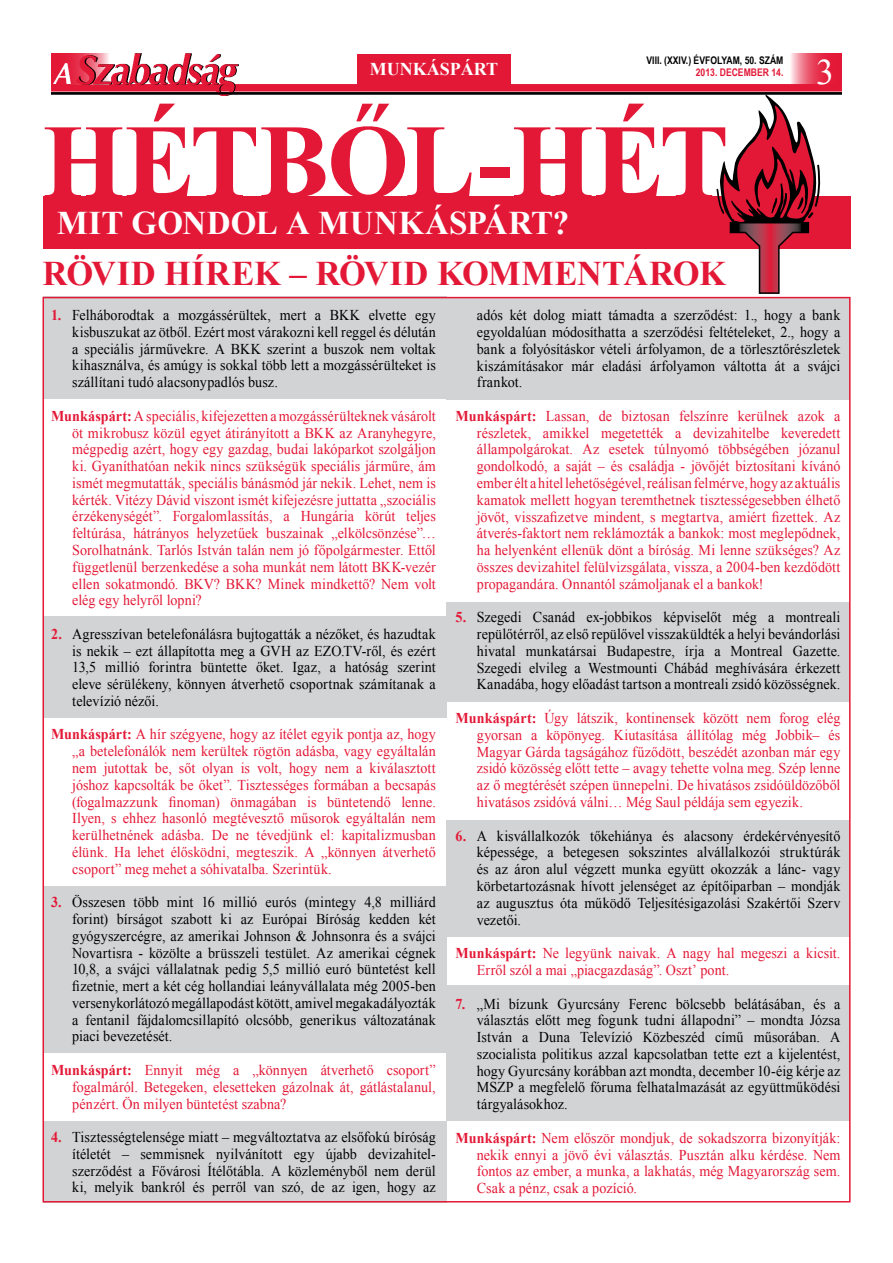
<style>
.page{position:relative;width:893px;height:1263px;background:#fff}
.page>*{position:absolute;margin:0;border:0;box-sizing:border-box;transform-origin:0 0}
.t1{font:700 105px "Times New Roman";letter-spacing:-.02em;color:#e31836}
.t2{font:36px "Times New Roman";color:#fff}
.t3{font:700 34.5px "Times New Roman";color:#e31836}
.t4{font:700 33px "Times New Roman";letter-spacing:.005em;color:#fff}
.t5{font:700 18px "Times New Roman";color:#fff}
.t6{font:15px/16.8px "Times New Roman";letter-spacing:.005em;color:#e31836;text-align:justify;scale:.94 1}
.t7{font:15px/16.8px "Times New Roman";letter-spacing:.005em;color:#000;text-align:justify;scale:.94 1}
.t8{font:700 10.5px "Arial Narrow";color:#000}
.t9{font:700 10.5px "Arial Narrow";color:#e31836}
.s1{font-weight:700;color:#e31836}
.s2{font-weight:700}
</style>
<div class="page">
<svg style="left:791px;top:54px;width:51px;height:30px;background:#e95067"></svg>
<div style="left:51px;top:84px;width:791px;height:8px;background:#e31836"></div>
<div style="left:357px;top:54px;width:153px;height:31px;background:#e31836"></div>
<div style="left:51px;top:54px;width:58px;height:30px;background:#e31836"></div>
<img style="left:53px;top:54px;width:184px;height:41px">
<img style="left:53px;top:64px;width:18px;height:19px">
<hr style="left:51px;top:92px;width:791px;height:2px;background:#000">
<div style="left:43px;top:297px;width:403px;height:102px;background:#d1d3d4"></div>
<div style="left:43px;top:617px;width:403px;height:101px;background:#d1d3d4"></div>
<div style="left:43px;top:886px;width:403px;height:167px;background:#d1d3d4"></div>
<div style="left:43px;top:1121px;width:403px;height:81px;background:#d1d3d4"></div>
<div style="left:43px;top:197px;width:807px;height:52px;background:#e31836"></div>
<div style="left:446px;top:602px;width:404px;height:100px;background:#d1d3d4"></div>
<div style="left:446px;top:297px;width:404px;height:102px;background:#d1d3d4"></div>
<div style="left:446px;top:820px;width:404px;height:116px;background:#d1d3d4"></div>
<div style="left:446px;top:986px;width:404px;height:135px;background:#d1d3d4"></div>
<svg style="left:716px;top:94px;width:104px;height:200px"></svg>
<p class="t8" style="left:647px;top:52px;width:138px">VIII. (XXIV.) ÉVFOLYAM, 50. SZÁM</p>
<p class="t9" style="left:696px;top:65px;width:89px">2013. DECEMBER 14.</p>
<h1 class="t1" style="left:43px;top:89px;width:688px">Hétből-hét</h1>
<h3 class="t4" style="left:57px;top:200px;width:514px">Mit gondol a Munkáspárt?</h3>
<p class="t5" style="left:370px;top:57px;width:130px">MUNKÁSPÁRT</p>
<h2 class="t2" style="left:816px;top:48px;width:19px">3</h2>
<h3 class="t3" style="left:43px;top:250px;width:685px">Rövid hírek – rövid kommentárok</h3>
<p class="t7" style="left:72px;top:306px;width:388px;text-indent:-21px"><span class="s1">1.</span> Felháborodtak a mozgássérültek, mert a BKK elvette egy kisbuszukat az ötből. Ezért most várakozni kell reggel és délután a speciális járművekre. A BKK szerint a buszok nem voltak kihasználva, és amúgy is sokkal több lett a mozgássérülteket is szállítani tudó alacsonypadlós busz.</p>
<p class="t6" style="left:72px;top:407px;width:388px;text-indent:-21px"><span class="s2">Munkáspárt:</span> A speciális, kifejezetten a mozgássérülteknek vásárolt öt mikrobusz közül egyet átirányított a BKK az Aranyhegyre, mégpedig azért, hogy egy gazdag, budai lakóparkot szolgáljon ki. Gyaníthatóan nekik nincs szükségük speciális járműre, ám ismét megmutatták, speciális bánásmód jár nekik. Lehet, nem is kérték. Vitézy Dávid viszont ismét kifejezésre juttatta „szociális érzékenységét”. Forgalomlassítás, a Hungária körút teljes feltúrása, hátrányos helyzetűek buszainak „elkölcsönzése”… Sorolhatnánk. Tarlós István talán nem jó főpolgármester. Ettől függetlenül berzenkedése a soha munkát nem látott BKK-vezér ellen sokatmondó. BKV? BKK? Minek mindkettő? Nem volt elég egy helyről lopni?</p>
<p class="t7" style="left:72px;top:625px;width:388px;text-indent:-21px"><span class="s1">2.</span> Agresszívan betelefonálásra bujtogatták a nézőket, és hazudtak is nekik – ezt állapította meg a GVH az EZO.TV-ről, és ezért 13,5 millió forintra büntette őket. Igaz, a hatóság szerint eleve sérülékeny, könnyen átverhető csoportnak számítanak a televízió nézői.</p>
<p class="t6" style="left:72px;top:726px;width:388px;text-indent:-21px"><span class="s2">Munkáspárt:</span> A hír szégyene, hogy az ítélet egyik pontja az, hogy „a betelefonálók nem kerültek rögtön adásba, vagy egyáltalán nem jutottak be, sőt olyan is volt, hogy nem a kiválasztott jóshoz kapcsolták be őket”. Tisztességes formában a becsapás (fogalmazzunk finoman) önmagában is büntetendő lenne.<br>Ilyen, s ehhez hasonló megtévesztő műsorok egyáltalán nem kerülhetnének adásba. De ne tévedjünk el: kapitalizmusban élünk. Ha lehet élősködni, megteszik. A „könnyen átverhető csoport” meg mehet a sóhivatalba. Szerintük.</p>
<p class="t7" style="left:72px;top:893px;width:388px;text-indent:-21px"><span class="s1">3.</span> Összesen több mint 16 millió eurós (mintegy 4,8 milliárd forint) bírságot szabott ki az Európai Bíróság kedden két gyógyszercégre, az amerikai Johnson &amp; Johnsonra és a svájci Novartisra - közölte a brüsszeli testület. Az amerikai cégnek 10,8, a svájci vállalatnak pedig 5,5 millió euró büntetést kell fizetnie, mert a két cég hollandiai leányvállalata még 2005-ben versenykorlátozó megállapodást kötött, amivel megakadályozták a fentanil fájdalomcsillapító olcsóbb, generikus változatának piaci bevezetését.</p>
<p class="t6" style="left:72px;top:1061px;width:388px;text-indent:-21px"><span class="s2">Munkáspárt:</span> Ennyit még a „könnyen átverhető csoport” fogalmáról. Betegeken, elesetteken gázolnak át, gátlástalanul, pénzért. Ön milyen büntetést szabna?</p>
<p class="t7" style="left:72px;top:1128px;width:388px;text-indent:-21px"><span class="s1">4.</span> Tisztességtelensége miatt – megváltoztatva az elsőfokú bíróság ítéletét – semmisnek nyilvánított egy újabb devizahitel&shy;szerződést a Fővárosi Ítélőtábla. A közleményből nem derül ki, melyik bankról és perről van szó, de az igen, hogy az</p>
<p class="t7" style="left:477px;top:306px;width:388px">adós két dolog miatt támadta a szerződést: 1., hogy a bank egyoldalúan módosíthatta a szerződési feltételeket, 2., hogy a bank a folyósításkor vételi árfolyamon, de a törlesztőrészletek kiszámításakor már eladási árfolyamon váltotta át a svájci frankot.</p>
<p class="t6" style="left:477px;top:407px;width:388px;text-indent:-21px"><span class="s2">Munkáspárt:</span> Lassan, de biztosan felszínre kerülnek azok a részletek, amikkel megetették a devizahitelbe keveredett állampolgárokat. Az esetek túlnyomó többségében józanul gondolkodó, a saját – és családja - jövőjét biztosítani kívánó ember élt a hitel lehetőségével, reálisan felmérve, hogy az aktuális kamatok mellett hogyan teremthetnek tisztességesebben élhető jövőt, visszafizetve mindent, s megtartva, amiért fizettek. Az átverés-faktort nem reklámozták a bankok: most meglepődnek, ha helyenként ellenük dönt a bíróság. Mi lenne szükséges? Az összes devizahitel felülvizsgálata, vissza, a 2004-ben kezdődött propagandára. Onnantól számoljanak el a bankok!</p>
<p class="t7" style="left:477px;top:609px;width:388px;text-indent:-21px"><span class="s1">5.</span> Szegedi Csanád ex-jobbikos képviselőt még a montreali repülőtérről, az első repülővel visszaküldték a helyi bevándorlási hivatal munkatársai Budapestre, írja a Montreal Gazette.<br>Szegedi elvileg a Westmounti Chábád meghívására érkezett Kanadába, hogy előadást tartson a montreali zsidó közösségnek.</p>
<p class="t6" style="left:477px;top:709px;width:388px;text-indent:-21px"><span class="s2">Munkáspárt:</span> Úgy látszik, kontinensek között nem forog elég gyorsan a köpönyeg. Kiutasítása állítólag még Jobbik– és Magyar Gárda tagságához fűződött, beszédét azonban már egy zsidó közösség előtt tette – avagy tehette volna meg. Szép lenne az ő megtérését szépen ünnepelni. De hivatásos zsidóüldözőből hivatásos zsidóvá válni… Még Saul példája sem egyezik.</p>
<p class="t7" style="left:477px;top:827px;width:388px;text-indent:-21px"><span class="s1">6.</span> A kisvállalkozók tőkehiánya és alacsony érdekérvényesítő képessége, a betegesen sokszintes alvállalkozói struktúrák és az áron alul végzett munka együtt okozzák a lánc- vagy körbetartozásnak hívott jelenséget az építőiparban – mondják az augusztus óta működő Teljesítésigazolási Szakértői Szerv vezetői.</p>
<p class="t6" style="left:477px;top:944px;width:388px;text-indent:-21px"><span class="s2">Munkáspárt:</span> Ne legyünk naivak. A nagy hal megeszi a kicsit.<br>Erről szól a mai „piacgazdaság”. Oszt’ pont.</p>
<p class="t7" style="left:477px;top:995px;width:388px;text-indent:-21px"><span class="s1">7.</span> „Mi bízunk Gyurcsány Ferenc bölcsebb belátásában, és a választás előtt meg fogunk tudni állapodni” – mondta Józsa István a Duna Televízió Közbeszéd című műsorában. A szocialista politikus azzal kapcsolatban tette ezt a kijelentést, hogy Gyurcsány korábban azt mondta, december 10-éig kérje az MSZP a megfelelő fóruma felhatalmazását az együttműködési tárgyalásokhoz.</p>
<p class="t6" style="left:477px;top:1129px;width:388px;text-indent:-21px"><span class="s2">Munkáspárt:</span> Nem először mondjuk, de sokadszorra bizonyítják: nekik ennyi a jövő évi választás. Pusztán alku kérdése. Nem fontos az ember, a munka, a lakhatás, még Magyarország sem.<br>Csak a pénz, csak a pozíció.</p>
</div>
